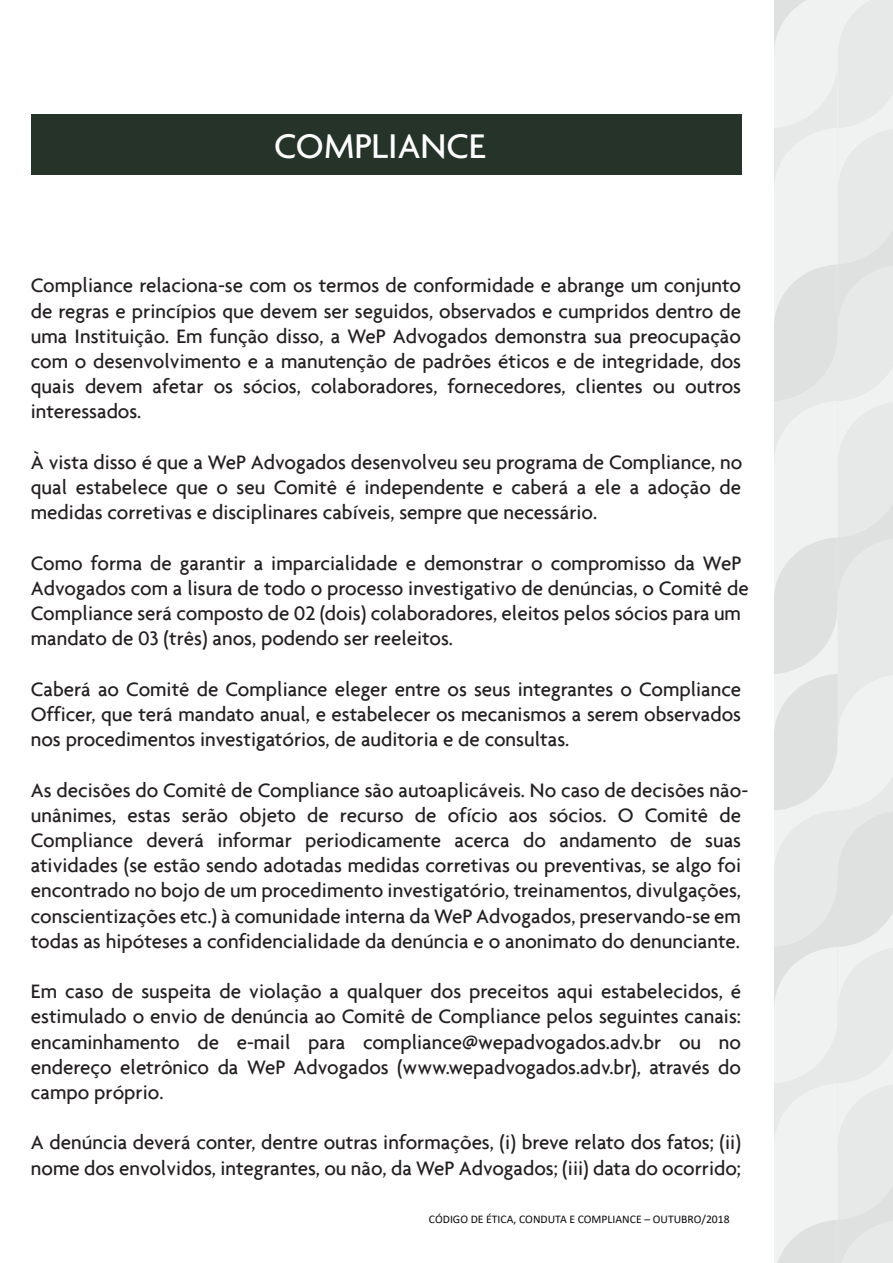
<style>
.page{position:relative;width:893px;height:1263px;background:#fff}
.page>*{position:absolute;margin:0;border:0;box-sizing:border-box;transform-origin:0 0}
.t1{font:500 36.9px "Agenda";color:#fff}
.t2{font:500 21px/25.2px "Agenda";color:#231f20;text-align:justify}
.t3{font:11.7px "Calibri";color:#0b090c}
</style>
<div class="page">
<div style="left:31px;top:114px;width:710px;height:61px;background:#263328"></div>
<svg style="left:774px;top:0;width:119px;height:1263px"></svg>
<h1 class="t1" style="left:274px;top:124px;width:213px">COMPLIANCE</h1>
<p class="t2" style="left:31px;top:273px;width:712px">Compliance relaciona-se com os termos de conformidade e abrange um conjunto de regras e princípios que devem ser seguidos, observados e cumpridos dentro de uma Instituição. Em função disso, a WeP Advogados demonstra sua preocupação com o desenvolvimento e a manutenção de padrões éticos e de integridade, dos quais devem afetar os sócios, colaboradores, fornecedores, clientes ou outros interessados.</p>
<p class="t2" style="left:31px;top:449px;width:713px">À vista disso é que a WeP Advogados desenvolveu seu programa de Compliance, no qual estabelece que o seu Comitê é independente e caberá a ele a adoção de medidas corretivas e disciplinares cabíveis, sempre que necessário.</p>
<p class="t2" style="left:31px;top:550px;width:719px;text-align:left">Como forma de garantir a imparcialidade e demonstrar o compromisso da WeP Advogados com a lisura de todo o processo investigativo de denúncias, o Comitê de Compliance será composto de 02 (dois) colaboradores, eleitos pelos sócios para um mandato de 03 (três) anos, podendo ser reeleitos.</p>
<p class="t2" style="left:31px;top:676px;width:712px">Caberá ao Comitê de Compliance eleger entre os seus integrantes o Compliance Officer, que terá mandato anual, e estabelecer os mecanismos a serem observados nos procedimentos investigatórios, de auditoria e de consultas.</p>
<p class="t2" style="left:31px;top:777px;width:719px;text-align:left">As decisões do Comitê de Compliance são autoaplicáveis. No caso de decisões não&shy;unânimes, estas serão objeto de recurso de ofício aos sócios. O Comitê de Compliance deverá informar periodicamente acerca do andamento de suas atividades (se estão sendo adotadas medidas corretivas ou preventivas, se algo foi encontrado no bojo de um procedimento investigatório, treinamentos, divulgações, conscientizações etc.) à comunidade interna da WeP Advogados, preservando-se em todas as hipóteses a confidencialidade da denúncia e o anonimato do denunciante.</p>
<p class="t2" style="left:31px;top:978px;width:712px">Em caso de suspeita de violação a qualquer dos preceitos aqui estabelecidos, é estimulado o envio de denúncia ao Comitê de Compliance pelos seguintes canais: encaminhamento de e-mail para compliance@wepadvogados.adv.br ou no endereço eletrônico da WeP Advogados (www.wepadvogados.adv.br), através do campo próprio.</p>
<p class="t2" style="left:31px;top:1129px;width:712px">A denúncia deverá conter, dentre outras informações, (i) breve relato dos fatos; (ii) nome dos envolvidos, integrantes, ou não, da WeP Advogados; (iii) data do ocorrido;</p>
<p class="t3" style="left:429px;top:1211px;width:302px">CÓDIGO DE ÉTICA, CONDUTA E COMPLIANCE – OUTUBRO/2018</p>
</div>
